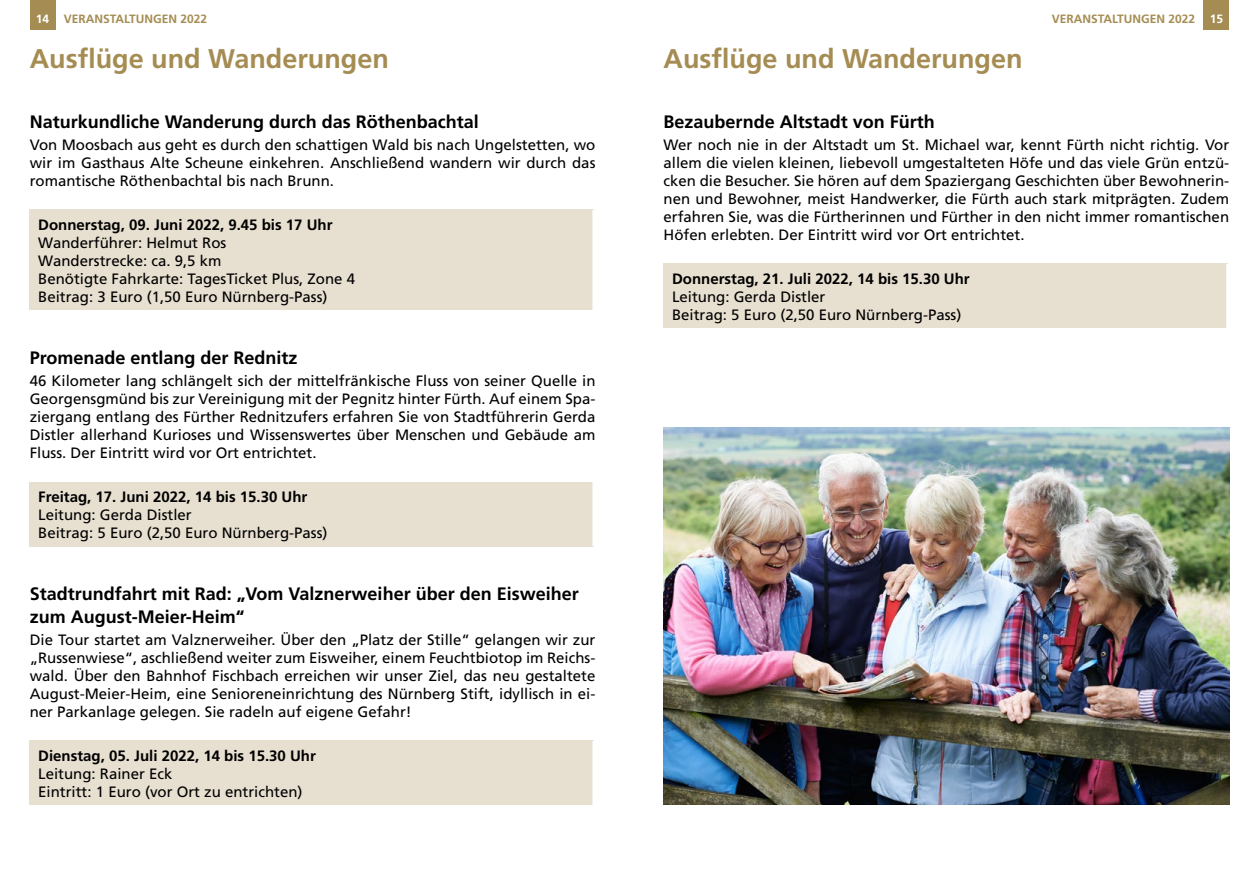
<style>
.page{position:relative;width:1259px;height:893px;background:#fff}
.page>*{position:absolute;margin:0;border:0;box-sizing:border-box;transform-origin:0 0}
.t1{font:700 27px "Frutiger";color:#a58c52}
.t2{font:700 18px/22.5px "Frutiger";color:#000}
.t3{font:15px/18px "Frutiger";color:#000;text-align:justify}
.t4{font:700 15px "Frutiger";color:#000}
.t5{font:700 12px "Frutiger";color:#a58c52}
.s1{color:#fff}
</style>
<div class="page">
<div style="left:30px;top:0;width:25px;height:30px;background:#a58c52"></div>
<div style="left:1203px;top:0;width:26px;height:30px;background:#a58c52"></div>
<div style="left:663px;top:264px;width:564px;height:64px;background:#e7dfd0"></div>
<hr style="left:1226px;top:264px;width:3px;height:64px;background:#fff">
<div style="left:30px;top:210px;width:564px;height:100px;background:#e7dfd0"></div>
<hr style="left:592px;top:210px;width:3px;height:100px;background:#fff">
<div style="left:30px;top:482px;width:564px;height:64px;background:#e7dfd0"></div>
<hr style="left:592px;top:482px;width:3px;height:64px;background:#fff">
<div style="left:30px;top:741px;width:564px;height:64px;background:#e7dfd0"></div>
<hr style="left:592px;top:741px;width:3px;height:64px;background:#fff">
<img style="left:663px;top:427px;width:566px;height:377px">
<p class="t5" style="left:36px;top:11px;width:173px"><span class="s1">14</span> VERANSTALTUNGEN 2022</p>
<p class="t5" style="left:1052px;top:11px;width:173px">VERANSTALTUNGEN 2022 <span class="s1">15</span></p>
<h1 class="t1" style="left:663px;top:42px;width:361px">Ausflüge und Wanderungen</h1>
<h1 class="t1" style="left:30px;top:42px;width:361px">Ausflüge und Wanderungen</h1>
<p class="t2" style="left:30px;top:110px;width:451px">Naturkundliche Wanderung durch das Röthenbachtal</p>
<p class="t3" style="left:30px;top:136px;width:567px">Von Moosbach aus geht es durch den schattigen Wald bis nach Ungelstetten, wo wir im Gasthaus Alte Scheune einkehren. Anschließend wandern wir durch das romantische Röthenbachtal bis nach Brunn.</p>
<p class="t4" style="left:38px;top:215px;width:296px">Donnerstag, 09. Juni 2022, 9.45 bis 17 Uhr</p>
<p class="t3" style="left:38px;top:233px;width:318px;text-align:left">Wanderführer: Helmut Ros<br>Wanderstrecke: ca. 9,5 km<br>Benötigte Fahrkarte: TagesTicket Plus, Zone 4<br>Beitrag: 3 Euro (1,50 Euro Nürnberg-Pass)</p>
<p class="t2" style="left:30px;top:346px;width:269px">Promenade entlang der Rednitz</p>
<p class="t3" style="left:30px;top:372px;width:567px">46 Kilometer lang schlängelt sich der mittelfränkische Fluss von seiner Quelle in Georgensgmünd bis zur Vereinigung mit der Pegnitz hinter Fürth. Auf einem Spa&shy;ziergang entlang des Fürther Rednitzufers erfahren Sie von Stadtführerin Gerda Distler allerhand Kurioses und Wissenswertes über Menschen und Gebäude am Fluss. Der Eintritt wird vor Ort entrichtet.</p>
<p class="t4" style="left:38px;top:488px;width:271px">Freitag, 17. Juni 2022, 14 bis 15.30 Uhr</p>
<p class="t3" style="left:38px;top:506px;width:291px">Leitung: Gerda Distler<br>Beitrag: 5 Euro (2,50 Euro Nürnberg-Pass)</p>
<p class="t2" style="left:30px;top:583px;width:550px">Stadtrundfahrt mit Rad: „Vom Valznerweiher über den Eisweiher zum August-Meier-Heim“</p>
<p class="t3" style="left:30px;top:631px;width:567px">Die Tour startet am Valznerweiher. Über den „Platz der Stille“ gelangen wir zur „Russenwiese“, aschließend weiter zum Eisweiher, einem Feuchtbiotop im Reichs&shy;wald. Über den Bahnhof Fischbach erreichen wir unser Ziel, das neu gestaltete August-Meier-Heim, eine Senioreneinrichtung des Nürnberg Stift, idyllisch in ei&shy;ner Parkanlage gelegen. Sie radeln auf eigene Gefahr!</p>
<p class="t4" style="left:38px;top:746px;width:279px">Dienstag, 05. Juli 2022, 14 bis 15.30 Uhr</p>
<p class="t3" style="left:38px;top:764px;width:266px">Leitung: Rainer Eck<br>Eintritt: 1 Euro (vor Ort zu entrichten)</p>
<p class="t2" style="left:663px;top:110px;width:273px">Bezaubernde Altstadt von Fürth</p>
<p class="t3" style="left:663px;top:136px;width:567px">Wer noch nie in der Altstadt um St. Michael war, kennt Fürth nicht richtig. Vor allem die vielen kleinen, liebevoll umgestalteten Höfe und das viele Grün entzü&shy;cken die Besucher. Sie hören auf dem Spaziergang Geschichten über Bewohnerin&shy;nen und Bewohner, meist Handwerker, die Fürth auch stark mitprägten. Zudem erfahren Sie, was die Fürtherinnen und Fürther in den nicht immer romantischen Höfen erlebten. Der Eintritt wird vor Ort entrichtet.</p>
<p class="t4" style="left:672px;top:269px;width:299px">Donnerstag, 21. Juli 2022, 14 bis 15.30 Uhr</p>
<p class="t3" style="left:672px;top:287px;width:291px">Leitung: Gerda Distler<br>Beitrag: 5 Euro (2,50 Euro Nürnberg-Pass)</p>
</div>
